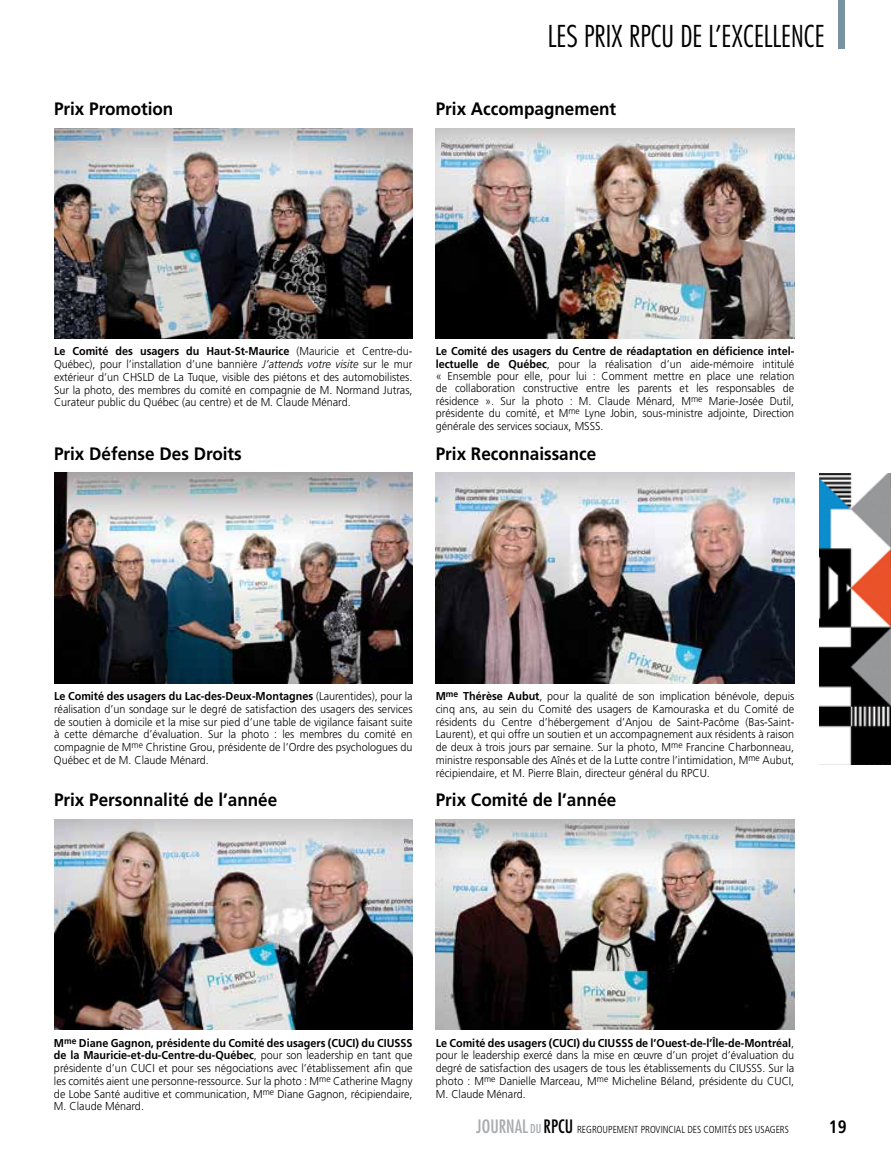
<style>
.page{position:relative;width:891px;height:1161px;background:#fff}
.page>*{position:absolute;margin:0;border:0;box-sizing:border-box;transform-origin:0 0}
.t1{font:300 condensed 29.4px "Futura";color:#000}
.t2{font:700 18px "Frutiger";color:#000;scale:.95 1}
.t3{font:700 condensed 18px "Frutiger";color:#000;scale:.95 1}
.t4{font:300 11.4px/12.8px "Frutiger";color:#000;text-align:justify;scale:.95 1}
.t5{font:300 condensed 10.2px "Frutiger";color:#000;scale:.95 1}
.s1{font-weight:700}
.s2{font-style:italic}
.s3{font-family:"Futura";font-weight:400;font-size:18px;color:#a9abae}
.s4{font-family:"Futura";font-weight:400;font-size:12px;color:#a9abae}
.s5{font-family:"Futura";font-weight:400;font-size:18px}
</style>
<div class="page">
<div style="left:838px;top:0;width:7px;height:48px;background:#7992a3"></div>
<img style="left:436px;top:128px;width:358px;height:210px">
<img style="left:54px;top:128px;width:359px;height:210px">
<img style="left:54px;top:473px;width:359px;height:210px">
<img style="left:54px;top:820px;width:359px;height:210px">
<img style="left:436px;top:473px;width:358px;height:210px">
<img style="left:436px;top:820px;width:358px;height:210px">
<img style="left:819px;top:474px;width:72px;height:290px">
<h2 class="t2" style="left:54px;top:98px;width:127px">Prix Promotion</h2>
<h1 class="t1" style="left:548px;top:17px;width:278px">LES PRIX RPCU DE L’EXCELLENCE</h1>
<h2 class="t2" style="left:436px;top:98px;width:192px">Prix Accompagnement</h2>
<p class="t4" style="left:54px;top:345px;width:379px"><span class="s1">Le Comité des usagers du Haut-St-Maurice</span> (Mauricie et Centre-du-Québec), pour l’installation d’une bannière <span class="s2">J’attends votre visite</span> sur le mur extérieur d’un CHSLD de La Tuque, visible des piétons et des automobilistes.<br>Sur la photo, des membres du comité en compagnie de M. Normand Jutras, Curateur public du Québec (au centre) et de M. Claude Ménard.</p>
<h2 class="t2" style="left:54px;top:443px;width:199px">Prix Défense Des Droits</h2>
<p class="t4" style="left:436px;top:345px;width:379px;line-height:12.3px"><span class="s1">Le Comité des usagers du Centre de réadaptation en déficience intel&shy;lectuelle de Québec</span>, pour la réalisation d’un aide-mémoire intitulé « Ensemble pour elle, pour lui : Comment mettre en place une relation de collaboration constructive entre les parents et les responsables de résidence ». Sur la photo : M. Claude Ménard, M<sup>me</sup> Marie-Josée Dutil, présidente du comité, et M<sup>me</sup> Lyne Jobin, sous-ministre adjointe, Direction générale des services sociaux, MSSS.</p>
<h2 class="t2" style="left:436px;top:443px;width:171px">Prix Reconnaissance</h2>
<p class="t4" style="left:54px;top:690px;width:379px"><span class="s1">Le Comité des usagers du Lac-des-Deux-Montagnes</span> (Laurentides), pour la réalisation d’un sondage sur le degré de satisfaction des usagers des services de soutien à domicile et la mise sur pied d’une table de vigilance faisant suite à cette démarche d’évaluation. Sur la photo : les membres du comité en compagnie de M<sup>me</sup> Christine Grou, présidente de l’Ordre des psychologues du Québec et de M. Claude Ménard.</p>
<h2 class="t2" style="left:54px;top:789px;width:237px">Prix Personnalité de l’année</h2>
<p class="t4" style="left:436px;top:690px;width:379px"><span class="s1">M</span><sup>me</sup> <span class="s1">Thérèse Aubut</span>, pour la qualité de son implication bénévole, depuis cinq ans, au sein du Comité des usagers de Kamouraska et du Comité de résidents du Centre d’hébergement d’Anjou de Saint-Pacôme (Bas-Saint-Laurent), et qui offre un soutien et un accompagnement aux résidents à raison de deux à trois jours par semaine. Sur la photo, M<sup>me</sup> Francine Charbonneau, ministre responsable des Aînés et de la Lutte contre l’intimidation, M<sup>me</sup> Aubut, récipiendaire, et M. Pierre Blain, directeur général du RPCU.</p>
<h2 class="t2" style="left:436px;top:789px;width:192px">Prix Comité de l’année</h2>
<p class="t4" style="left:54px;top:1036px;width:379px"><span class="s1">M</span><sup>me</sup> <span class="s1">Diane Gagnon, présidente du Comité des usagers (CUCI) du CIUSSS de la Mauricie-et-du-Centre-du-Québec</span>, pour son leadership en tant que présidente d’un CUCI et pour ses négociations avec l’établissement afin que les comités aient une personne-ressource. Sur la photo : M<sup>me</sup> Catherine Magny de Lobe Santé auditive et communication, M<sup>me</sup> Diane Gagnon, récipiendaire, M. Claude Ménard.</p>
<p class="t4" style="left:436px;top:1036px;width:379px"><span class="s1">Le Comité des usagers (CUCI) du CIUSSS de l’Ouest-de-l’Île-de-Montréal</span>, pour le leadership exercé dans la mise en œuvre d’un projet d’évaluation du degré de satisfaction des usagers de tous les établissements du CIUSSS. Sur la photo : M<sup>me</sup> Danielle Marceau, M<sup>me</sup> Micheline Béland, présidente du CUCI, M. Claude Ménard.</p>
<p class="t5" style="left:476px;top:1124px;width:331px"><span class="s3">JOURNAL</span> <span class="s4">DU</span> <span class="s5">RPCU</span> REGROUPEMENT PROVINCIAL DES COMITÉS DES USAGERS</p>
<h2 class="t3" style="left:829px;top:1116px;width:20px">19</h2>
</div>
